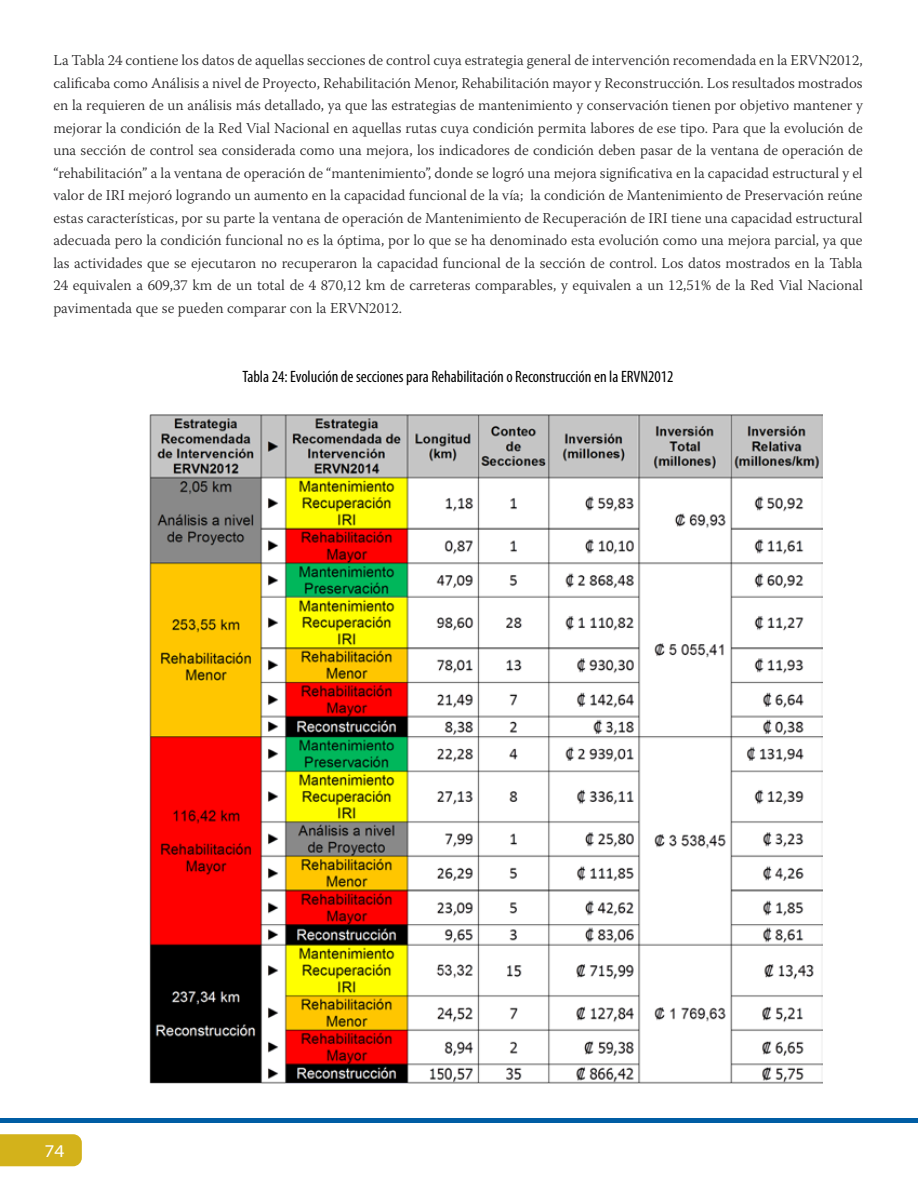
<style>
.page{position:relative;width:918px;height:1188px;background:#fff}
.page>*{position:absolute;margin:0;border:0;box-sizing:border-box;transform-origin:0 0}
.t1{font:semi-expanded 18px "Myriad Pro";color:#fff}
.t2{font:condensed 16.5px "Myriad Pro";color:#000}
.t3{font:300 15px/22.5px "Warnock Pro";color:#292829;text-align:justify}
</style>
<div class="page">
<div style="left:0;top:1134px;width:82px;height:32px;background:#d3b21b"></div>
<hr style="left:0;top:1119px;width:918px;height:4px;background:#005da4">
<img style="left:149px;top:414px;width:673px;height:669px">
<p class="t3" style="left:53px;top:49px;width:811px">La Tabla 24 contiene los datos de aquellas secciones de control cuya estrategia general de intervención recomendada en la ERVN2012, calificaba como Análisis a nivel de Proyecto, Rehabilitación Menor, Rehabilitación mayor y Reconstrucción. Los resultados mostrados en la requieren de un análisis más detallado, ya que las estrategias de mantenimiento y conservación tienen por objetivo mantener y mejorar la condición de la Red Vial Nacional en aquellas rutas cuya condición permita labores de ese tipo. Para que la evolución de una sección de control sea considerada como una mejora, los indicadores de condición deben pasar de la ventana de operación de “rehabilitación” a la ventana de operación de “mantenimiento”, donde se logró una mejora significativa en la capacidad estructural y el valor de IRI mejoró logrando un aumento en la capacidad funcional de la vía; la condición de Mantenimiento de Preservación reúne estas características, por su parte la ventana de operación de Mantenimiento de Recuperación de IRI tiene una capacidad estructural adecuada pero la condición funcional no es la óptima, por lo que se ha denominado esta evolución como una mejora parcial, ya que las actividades que se ejecutaron no recuperaron la capacidad funcional de la sección de control. Los datos mostrados en la Tabla 24 equivalen a 609,37 km de un total de 4 870,12 km de carreteras comparables, y equivalen a un 12,51% de la Red Vial Nacional pavimentada que se pueden comparar con la ERVN2012.</p>
<p class="t2" style="left:242px;top:366px;width:433px">Tabla 24: Evolución de secciones para Rehabilitación o Reconstrucción en la ERVN2012</p>
<p class="t1" style="left:44px;top:1141px;width:22px">74</p>
</div>
